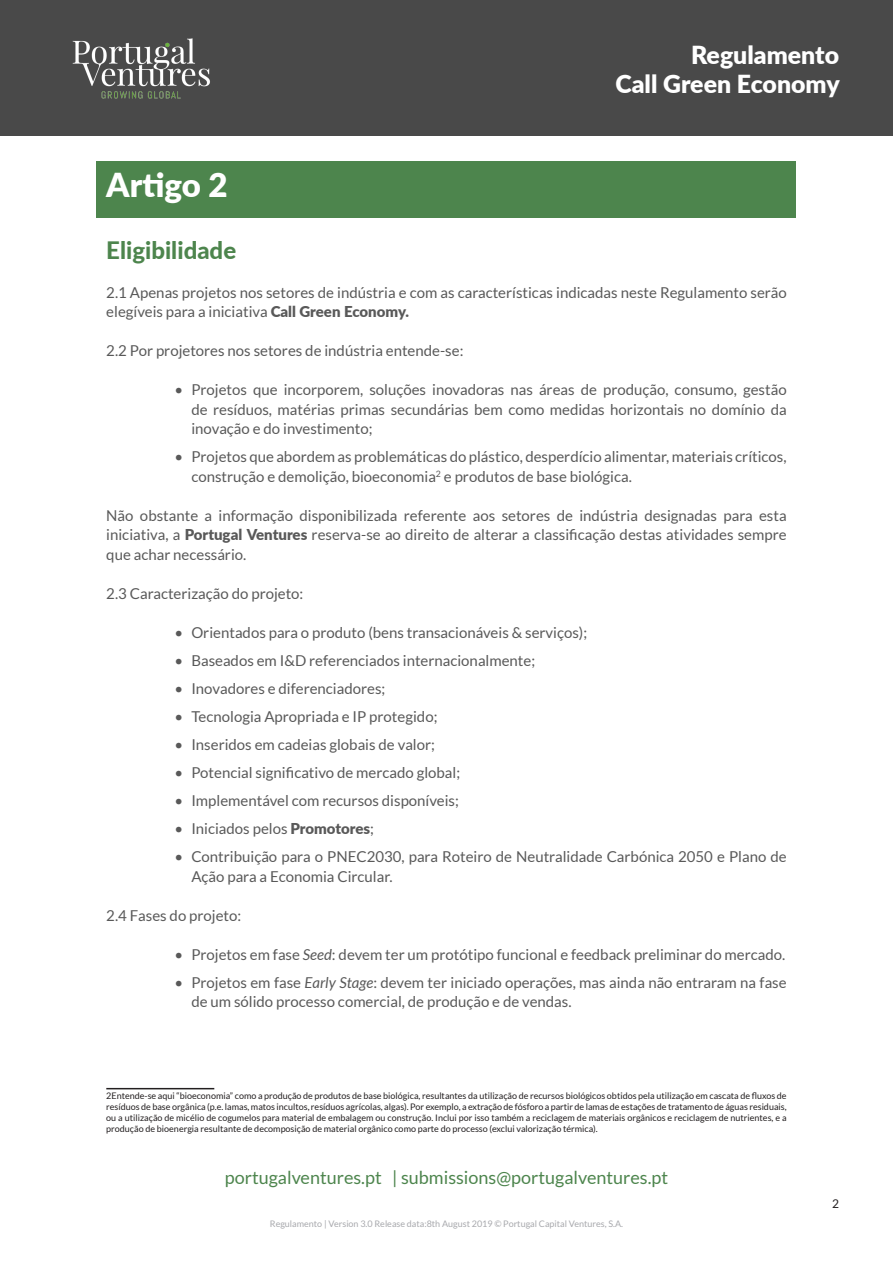
<style>
.page{position:relative;width:893px;height:1263px;background:#fff}
.page>*{position:absolute;margin:0;border:0;box-sizing:border-box;transform-origin:0 0}
.titulos_PV{font:900 33px "Lato";color:#fff}
.t1{font:900 24.9px/29.8px "Lato";color:#fff;text-align:right}
.titulos_PV-2{font:800 24px "Lato";color:#4d854d}
.t2{font:18px "Lato";color:#4d854d}
.texto_PV{font:15px/19.5px "Lato";color:#595959}
.t3{font:12px "Lato";color:#231f20}
.t4{font:9px/10.8px "Lato";color:#231f20;text-align:justify}
.t5{font:9px "Lato";color:#a8a9ad}
.s1{font-weight:900}
.s2{font-style:italic}
</style>
<div class="page">
<div style="left:1px;top:1px;width:892px;height:135px;background:#494949"></div>
<img style="left:72px;top:38px;width:138px;height:61px">
<div style="left:97px;top:162px;width:699px;height:56px;background:#4d854d"></div>
<hr style="left:106px;top:1088px;width:108px;height:1px;background:#231f20">
<h2 class="t1" style="left:615px;top:38px;width:226px">Regulamento<br>Call Green Economy</h2>
<p class="titulos_PV" style="left:106px;top:161px;width:123px">Artigo 2</p>
<p class="titulos_PV-2" style="left:106px;top:232px;width:131px">Eligibilidade</p>
<p class="texto_PV" style="left:106px;top:283px;width:682px">2.1 Apenas projetos nos setores de indústria e com as características indicadas neste Regulamento serão elegíveis para a iniciativa <span class="s1">Call Green Economy.</span></p>
<p class="texto_PV" style="left:106px;top:341px;width:359px">2.2 Por projetores nos setores de indústria entende-se:</p>
<p class="texto_PV" style="left:191px;top:380px;width:597px;text-align:justify;text-indent:-17px">• Projetos que incorporem, soluções inovadoras nas áreas de produção, consumo, gestão de resíduos, matérias primas secundárias bem como medidas horizontais no domínio da inovação e do investimento;</p>
<p class="texto_PV" style="left:191px;top:447px;width:597px;text-indent:-17px">• Projetos que abordem as problemáticas do plástico, desperdício alimentar, materiais críticos, construção e demolição, bioeconomia<sup>2</sup> e produtos de base biológica.</p>
<p class="texto_PV" style="left:106px;top:506px;width:682px;text-align:justify">Não obstante a informação disponibilizada referente aos setores de indústria designadas para esta iniciativa, a <span class="s1">Portugal Ventures</span> reserva-se ao direito de alterar a classificação destas atividades sempre que achar necessário.</p>
<p class="texto_PV" style="left:106px;top:584px;width:199px">2.3 Caracterização do projeto:</p>
<p class="texto_PV" style="left:174px;top:623px;width:414px">• Orientados para o produto (bens transacionáveis &amp; serviços);</p>
<p class="texto_PV" style="left:174px;top:651px;width:362px">• Baseados em I&amp;D referenciados internacionalmente;</p>
<p class="texto_PV" style="left:174px;top:679px;width:212px">• Inovadores e diferenciadores;</p>
<p class="texto_PV" style="left:174px;top:707px;width:265px">• Tecnologia Apropriada e IP protegido;</p>
<p class="texto_PV" style="left:174px;top:735px;width:262px">• Inseridos em cadeias globais de valor;</p>
<p class="texto_PV" style="left:174px;top:763px;width:287px">• Potencial significativo de mercado global;</p>
<p class="texto_PV" style="left:174px;top:791px;width:286px">• Implementável com recursos disponíveis;</p>
<p class="texto_PV" style="left:174px;top:819px;width:201px">• Iniciados pelos <span class="s1">Promotores</span>;</p>
<p class="texto_PV" style="left:191px;top:847px;width:597px;text-indent:-17px">• Contribuição para o PNEC2030, para Roteiro de Neutralidade Carbónica 2050 e Plano de<br>Ação para a Economia Circular.</p>
<p class="texto_PV" style="left:106px;top:905px;width:137px">2.4 Fases do projeto:</p>
<p class="texto_PV" style="left:174px;top:944px;width:612px">• Projetos em fase <span class="s2">Seed</span>: devem ter um protótipo funcional e feedback preliminar do mercado.</p>
<p class="texto_PV" style="left:191px;top:972px;width:597px;text-indent:-17px">• Projetos em fase <span class="s2">Early Stage</span>: devem ter iniciado operações, mas ainda não entraram na fase de um sólido processo comercial, de produção e de vendas.</p>
<p class="t4" style="left:106px;top:1091px;width:682px">2Entende-se aqui “bioeconomia” como a produção de produtos de base biológica, resultantes da utilização de recursos biológicos obtidos pela utilização em cascata de fluxos de resíduos de base orgânica (p.e. lamas, matos incultos, resíduos agrícolas, algas). Por exemplo, a extração de fósforo a partir de lamas de estações de tratamento de águas residuais, ou a utilização de micélio de cogumelos para material de embalagem ou construção. Inclui por isso também a reciclagem de materiais orgânicos e reciclagem de nutrientes, e a produção de bioenergia resultante de decomposição de material orgânico como parte do processo (exclui valorização térmica).</p>
<p class="t2" style="left:225px;top:1167px;width:445px">portugalventures.pt | submissions@portugalventures.pt</p>
<p class="t5" style="left:270px;top:1219px;width:355px">Regulamento | Version 3.0 Release data:8th August 2019 © Portugal Capital Ventures, S.A.</p>
<p class="t3" style="left:832px;top:1197px;width:8px">2</p>
</div>
